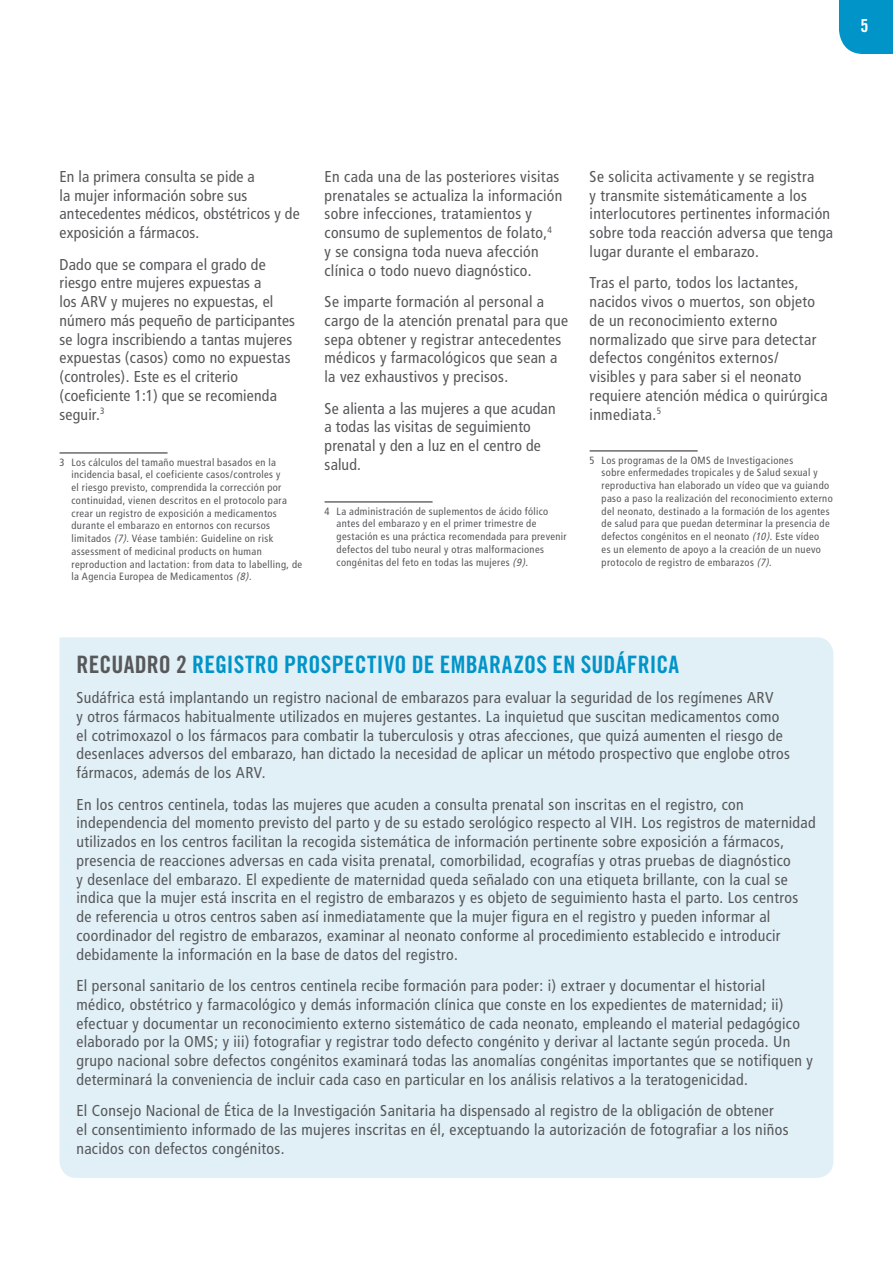
<style>
.page{position:relative;width:893px;height:1263px;background:#fff}
.page>*{position:absolute;margin:0;border:0;box-sizing:border-box;transform-origin:0 0}
.t1{font:24px "Trade Gothic Bold Cond Twenty";letter-spacing:.01em;color:#0094c8}
.t2{font:18px "Trade Gothic Bold Cond Twenty";color:#fff}
.Body_text{font:condensed 15.75px/18.8px "Frutiger";letter-spacing:.02em;color:#57585a}
.t3{font:condensed 10.5px/12.8px "Frutiger";letter-spacing:.035em;color:#57585a}
.s1{font-style:italic}
.s2{color:#57585a}
</style>
<div class="page">
<div style="left:839px;top:0;width:54px;height:54px;background:#0094c8"></div>
<hr style="left:60px;top:453px;width:108px;height:1px;background:#231f20">
<hr style="left:325px;top:502px;width:108px;height:1px;background:#231f20">
<hr style="left:590px;top:451px;width:108px;height:1px;background:#231f20">
<div style="left:60px;top:637px;width:773px;height:541px;background:#e1f0f7"></div>
<p class="t2" style="left:861px;top:15px;width:9px">5</p>
<p class="Body_text" style="left:60px;top:167px;width:242px">En la primera consulta se pide a<br>la mujer información sobre sus antecedentes médicos, obstétricos y de exposición a fármacos.</p>
<p class="Body_text" style="left:60px;top:255px;width:237px">Dado que se compara el grado de riesgo entre mujeres expuestas a<br>los ARV y mujeres no expuestas, el número más pequeño de participantes se logra inscribiendo a tantas mujeres expuestas (casos) como no expuestas (controles). Este es el criterio (coeficiente 1:1) que se recomienda seguir.<sup>3</sup></p>
<p class="t3" style="left:72px;top:456px;width:232px;text-indent:-12px">3 Los cálculos del tamaño muestral basados en la incidencia basal, el coeficiente casos/controles y<br>el riesgo previsto, comprendida la corrección por continuidad, vienen descritos en el protocolo para crear un registro de exposición a medicamentos durante el embarazo en entornos con recursos limitados <span class="s1">(7)</span>. Véase también: Guideline on risk assessment of medicinal products on human reproduction and lactation: from data to labelling, de la Agencia Europea de Medicamentos <span class="s1">(8)</span>.</p>
<p class="Body_text" style="left:325px;top:167px;width:239px">En cada una de las posteriores visitas prenatales se actualiza la información sobre infecciones, tratamientos y consumo de suplementos de folato,<sup>4<br></sup>y se consigna toda nueva afección clínica o todo nuevo diagnóstico.</p>
<p class="Body_text" style="left:325px;top:292px;width:245px">Se imparte formación al personal a cargo de la atención prenatal para que sepa obtener y registrar antecedentes médicos y farmacológicos que sean a la vez exhaustivos y precisos.</p>
<p class="Body_text" style="left:325px;top:399px;width:232px">Se alienta a las mujeres a que acudan a todas las visitas de seguimiento prenatal y den a luz en el centro de salud.</p>
<p class="t3" style="left:337px;top:505px;width:232px;text-indent:-12px">4 La administración de suplementos de ácido fólico antes del embarazo y en el primer trimestre de gestación es una práctica recomendada para prevenir defectos del tubo neural y otras malformaciones congénitas del feto en todas las mujeres <span class="s1">(9).</span></p>
<p class="Body_text" style="left:590px;top:167px;width:245px">Se solicita activamente y se registra<br>y transmite sistemáticamente a los interlocutores pertinentes información sobre toda reacción adversa que tenga lugar durante el embarazo.</p>
<p class="Body_text" style="left:590px;top:274px;width:240px">Tras el parto, todos los lactantes, nacidos vivos o muertos, son objeto de un reconocimiento externo normalizado que sirve para detectar defectos congénitos externos/ visibles y para saber si el neonato requiere atención médica o quirúrgica inmediata.<sup>5</sup></p>
<p class="t3" style="left:602px;top:454px;width:233px;text-indent:-12px">5 Los programas de la OMS de Investigaciones<br>sobre enfermedades tropicales y de Salud sexual y reproductiva han elaborado un vídeo que va guiando paso a paso la realización del reconocimiento externo del neonato, destinado a la formación de los agentes de salud para que puedan determinar la presencia de defectos congénitos en el neonato <span class="s1">(10)</span>. Este vídeo<br>es un elemento de apoyo a la creación de un nuevo protocolo de registro de embarazos <span class="s1">(7)</span>.</p>
<p class="t1" style="left:77px;top:650px;width:604px"><span class="s2">RECUADRO 2</span> REGISTRO PROSPECTIVO DE EMBARAZOS EN SUDÁFRICA</p>
<p class="Body_text" style="left:77px;top:688px;width:715px">Sudáfrica está implantando un registro nacional de embarazos para evaluar la seguridad de los regímenes ARV<br>y otros fármacos habitualmente utilizados en mujeres gestantes. La inquietud que suscitan medicamentos como el cotrimoxazol o los fármacos para combatir la tuberculosis y otras afecciones, que quizá aumenten el riesgo de desenlaces adversos del embarazo, han dictado la necesidad de aplicar un método prospectivo que englobe otros fármacos, además de los ARV.</p>
<p class="Body_text" style="left:77px;top:795px;width:741px">En los centros centinela, todas las mujeres que acuden a consulta prenatal son inscritas en el registro, con independencia del momento previsto del parto y de su estado serológico respecto al VIH. Los registros de maternidad utilizados en los centros facilitan la recogida sistemática de información pertinente sobre exposición a fármacos, presencia de reacciones adversas en cada visita prenatal, comorbilidad, ecografías y otras pruebas de diagnóstico<br>y desenlace del embarazo. El expediente de maternidad queda señalado con una etiqueta brillante, con la cual se indica que la mujer está inscrita en el registro de embarazos y es objeto de seguimiento hasta el parto. Los centros de referencia u otros centros saben así inmediatamente que la mujer figura en el registro y pueden informar al coordinador del registro de embarazos, examinar al neonato conforme al procedimiento establecido e introducir debidamente la información en la base de datos del registro.</p>
<p class="Body_text" style="left:77px;top:976px;width:738px">El personal sanitario de los centros centinela recibe formación para poder: i) extraer y documentar el historial médico, obstétrico y farmacológico y demás información clínica que conste en los expedientes de maternidad; ii) efectuar y documentar un reconocimiento externo sistemático de cada neonato, empleando el material pedagógico elaborado por la OMS; y iii) fotografiar y registrar todo defecto congénito y derivar al lactante según proceda. Un grupo nacional sobre defectos congénitos examinará todas las anomalías congénitas importantes que se notifiquen y determinará la conveniencia de incluir cada caso en particular en los análisis relativos a la teratogenicidad.</p>
<p class="Body_text" style="left:77px;top:1102px;width:714px">El Consejo Nacional de Ética de la Investigación Sanitaria ha dispensado al registro de la obligación de obtener el consentimiento informado de las mujeres inscritas en él, exceptuando la autorización de fotografiar a los niños nacidos con defectos congénitos.</p>
</div>
